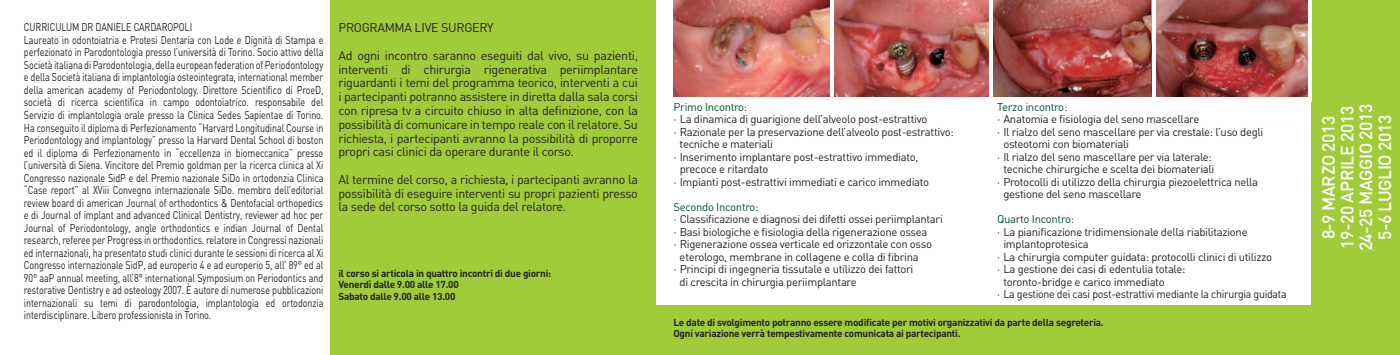
<style>
.page{position:relative;width:1400px;height:355px;background:#fff}
.page>*{position:absolute;margin:0;border:0;box-sizing:border-box;transform-origin:0 0}
.t1{font:500 17.5px "DIN";letter-spacing:-.025em;color:#fff}
.t2{font:12.5px/13.8px "DIN";letter-spacing:-.025em;color:#231f20;text-align:justify}
.t3{font:11.25px/12.5px "DIN";letter-spacing:-.025em;color:#231f20;text-align:justify;scale:.8 1}
.t4{font:11.25px/12.5px "DIN";letter-spacing:-.025em;color:#231f20}
.t5{font:11.25px "DIN";letter-spacing:-.025em;color:#014e2c}
.t6{font:700 10px "DIN";letter-spacing:-.025em;color:#231f20}
</style>
<div class="page">
<div style="left:331px;top:0;width:325px;height:354px;background:#a1cc3a"></div>
<div style="left:624px;top:305px;width:769px;height:49px;background:#a1cc3a"></div>
<div style="left:1311px;top:0;width:89px;height:354px;background:#a1cc3a"></div>
<img style="left:673px;top:0;width:157px;height:97px">
<img style="left:834px;top:0;width:155px;height:97px">
<img style="left:993px;top:0;width:159px;height:97px">
<img style="left:1156px;top:0;width:151px;height:97px">
<svg style="left:1307px;top:0;width:1px;height:97px"></svg>
<p class="t3" style="left:24px;top:21px;width:212px">CURRICULUM DR DANIELE CARDAROPOLI</p>
<p class="t3" style="left:24px;top:33px;width:376px">Laureato in odontoiatria e Protesi Dentaria con Lode e Dignità di Stampa e perfezionato in Parodontologia presso l’università di Torino. Socio attivo della Società italiana di Parodontologia, della european federation of Periodontology e della Società italiana di implantologia osteointegrata, international member della american academy of Periodontology. Direttore Scientifico di ProeD, società di ricerca scientifica in campo odontoiatrico. responsabile del Servizio di implantologia orale presso la Clinica Sedes Sapientae di Torino.<br>Ha conseguito il diploma di Perfezionamento “Harvard Longitudinal Course in Periodontology and implantology” presso la Harvard Dental School di boston ed il diploma di Perfezionamento in “eccellenza in biomeccanica” presso l’università di Siena. Vincitore del Premio goldman per la ricerca clinica al Xi Congresso nazionale SidP e del Premio nazionale SiDo in ortodonzia Clinica “Case report” al XViii Convegno internazionale SiDo. membro dell’editorial review board di american Journal of orthodontics &amp; Dentofacial orthopedics e di Journal of implant and advanced Clinical Dentistry, reviewer ad hoc per Journal of Periodontology, angle orthodontics e indian Journal of Dental research, referee per Progress in orthodontics. relatore in Congressi nazionali ed internazionali, ha presentato studi clinici durante le sessioni di ricerca al Xi Congresso internazionale SidP, ad europerio 4 e ad europerio 5, all’ 89° ed al 90° aaP annual meeting, all’8° international Symposium on Periodontics and restorative Dentistry e ad osteology 2007. È autore di numerose pubblicazioni internazionali su temi di parodontologia, implantologia ed ortodonzia interdisciplinare. Libero professionista in Torino.</p>
<p class="t2" style="left:338px;top:21px;width:157px">PROGRAMMA LIVE SURGERY</p>
<p class="t2" style="left:338px;top:48px;width:301px">Ad ogni incontro saranno eseguiti dal vivo, su pazienti, interventi di chirurgia rigenerativa periimplantare riguardanti i temi del programma teorico, interventi a cui i partecipanti potranno assistere in diretta dalla sala corsi con ripresa tv a circuito chiuso in alta definizione, con la possibilità di comunicare in tempo reale con il relatore. Su richiesta, i partecipanti avranno la possibilità di proporre propri casi clinici da operare durante il corso.</p>
<p class="t2" style="left:338px;top:172px;width:301px">Al termine del corso, a richiesta, i partecipanti avranno la possibilità di eseguire interventi su propri pazienti presso la sede del corso sotto la guida del relatore.</p>
<p class="t6" style="left:338px;top:266px;width:214px">il corso si articola in quattro incontri di due giorni:</p>
<p class="t6" style="left:338px;top:278px;width:122px">Venerdì dalle 9.00 alle 17.00</p>
<p class="t6" style="left:338px;top:289px;width:119px">Sabato dalle 9.00 alle 13.00</p>
<p class="t5" style="left:673px;top:99px;width:75px">Primo Incontro:</p>
<p class="t4" style="left:673px;top:112px;width:255px">· La dinamica di guarigione dell’alveolo post-estrattivo</p>
<p class="t4" style="left:679px;top:125px;width:275px;text-indent:-6px">· Razionale per la preservazione dell’alveolo post-estrattivo: tecniche e materiali</p>
<p class="t4" style="left:673px;top:150px;width:246px">· Inserimento implantare post-estrattivo immediato,</p>
<p class="t4" style="left:679px;top:162px;width:90px">precoce e ritardato</p>
<p class="t4" style="left:673px;top:175px;width:257px">· Impianti post-estrattivi immediati e carico immediato</p>
<p class="t5" style="left:673px;top:199px;width:87px">Secondo Incontro:</p>
<p class="t4" style="left:673px;top:212px;width:271px">· Classificazione e diagnosi dei difetti ossei periimplantari</p>
<p class="t4" style="left:673px;top:225px;width:255px">· Basi biologiche e fisiologia della rigenerazione ossea</p>
<p class="t4" style="left:679px;top:237px;width:254px;text-indent:-6px">· Rigenerazione ossea verticale ed orizzontale con osso eterologo, membrane in collagene e colla di fibrina</p>
<p class="t4" style="left:679px;top:262px;width:235px;text-indent:-6px">· Principi di ingegneria tissutale e utilizzo dei fattori di crescita in chirurgia periimplantare</p>
<p class="t5" style="left:997px;top:99px;width:72px">Terzo incontro:</p>
<p class="t4" style="left:997px;top:112px;width:204px">· Anatomia e fisiologia del seno mascellare</p>
<p class="t4" style="left:1003px;top:125px;width:261px;text-indent:-6px">· Il rialzo del seno mascellare per via crestale: l’uso degli osteotomi con biomateriali</p>
<p class="t4" style="left:997px;top:150px;width:216px">· Il rialzo del seno mascellare per via laterale:</p>
<p class="t4" style="left:1003px;top:162px;width:213px">tecniche chirurgiche e scelta dei biomateriali</p>
<p class="t4" style="left:1003px;top:175px;width:256px;text-indent:-6px">· Protocolli di utilizzo della chirurgia piezoelettrica nella gestione del seno mascellare</p>
<p class="t5" style="left:997px;top:212px;width:78px">Quarto Incontro:</p>
<p class="t4" style="left:1003px;top:225px;width:246px;text-indent:-6px">· La pianificazione tridimensionale della riabilitazione implantoprotesica</p>
<p class="t4" style="left:997px;top:250px;width:277px">· La chirurgia computer guidata: protocolli clinici di utilizzo</p>
<p class="t4" style="left:997px;top:262px;width:190px">· La gestione dei casi di edentulia totale:</p>
<p class="t4" style="left:1003px;top:275px;width:163px">toronto-bridge e carico immediato</p>
<p class="t4" style="left:997px;top:287px;width:291px">· La gestione dei casi post-estrattivi mediante la chirurgia guidata</p>
<p class="t6" style="left:673px;top:315px;width:432px">Le date di svolgimento potranno essere modificate per motivi organizzativi da parte della segreteria.</p>
<p class="t6" style="left:673px;top:326px;width:289px">Ogni variazione verrà tempestivamente comunicata ai partecipanti.</p>
<p class="t1" style="left:1317px;top:239px;width:125px;rotate:-90deg">8-9 MARZO 2013</p>
<p class="t1" style="left:1336px;top:248px;width:144px;rotate:-90deg">19-20 APRILE 2013</p>
<p class="t1" style="left:1354px;top:251px;width:149px;rotate:-90deg">24-25 MAGGIO 2013</p>
<p class="t1" style="left:1373px;top:240px;width:127px;rotate:-90deg">5-6 LUGLIO 2013</p>
</div>
